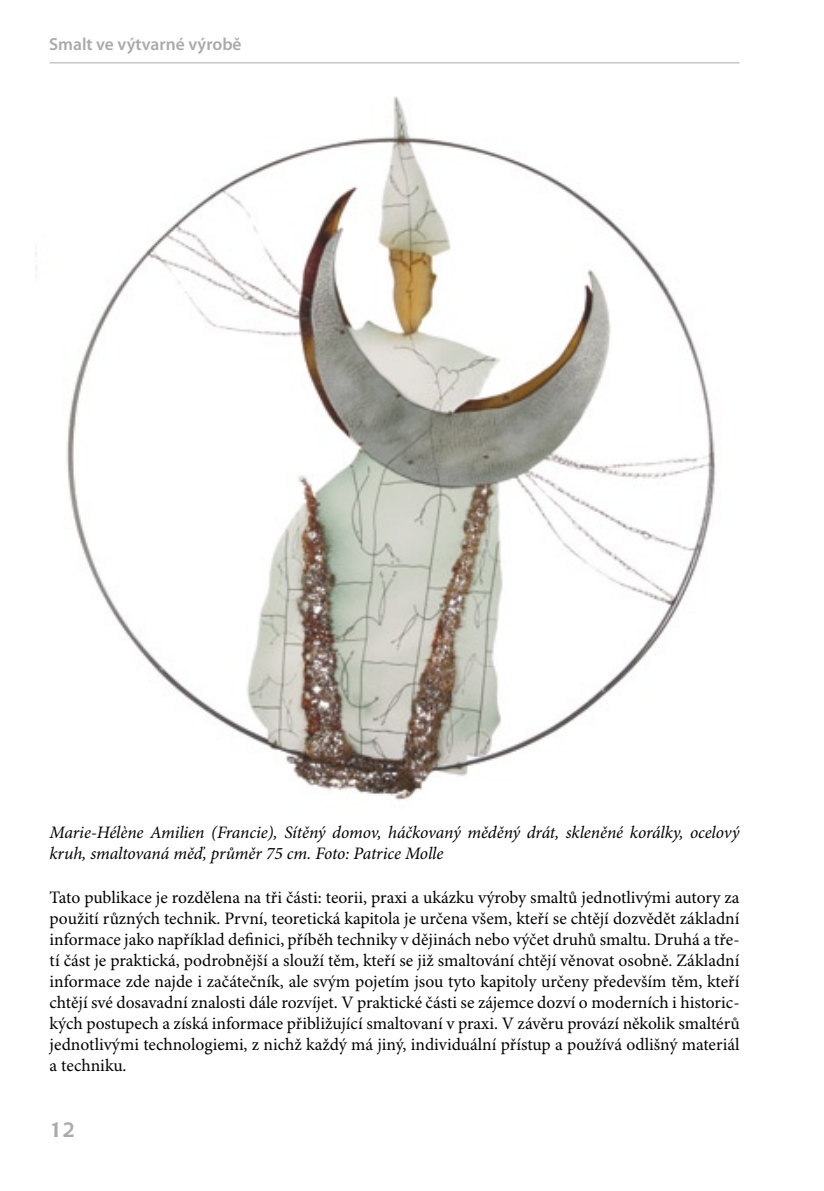
<style>
.page{position:relative;width:824px;height:1191px;background:#fff}
.page>*{position:absolute;margin:0;border:0;box-sizing:border-box;transform-origin:0 0}
.t1{font:700 21px "Chianti BT";color:#aaa}
.t2{font:17.5px/21px "Minion Pro";color:#000;text-align:justify}
.t3{font:italic 17.5px/21px "Minion Pro";letter-spacing:-.005em;color:#000}
.t4{font:600 17.5px "Myriad Pro";color:#aaa}
</style>
<div class="page">
<hr style="left:50px;top:62px;width:689px;height:1px;background:#aaa">
<img style="left:36px;top:96px;width:680px;height:704px">
<p class="t4" style="left:49px;top:34px;width:194px">Smalt ve výtvarné výrobě</p>
<p class="t3" style="left:50px;top:822px;width:691px">Marie-Hélène Amilien (Francie), Sítěný domov, háčkovaný měděný drát, skleněné korálky, ocelový kruh, smaltovaná měď, průměr 75 cm. Foto: Patrice Molle</p>
<p class="t2" style="left:50px;top:888px;width:691px">Tato publikace je rozdělena na tři části: teorii, praxi a ukázku výroby smaltů jednotlivými autory za použití různých technik. První, teoretická kapitola je určena všem, kteří se chtějí dozvědět základní informace jako například definici, příběh techniky v dějinách nebo výčet druhů smaltu. Druhá a tře&shy;tí část je praktická, podrobnější a slouží těm, kteří se již smaltování chtějí věnovat osobně. Základní informace zde najde i začátečník, ale svým pojetím jsou tyto kapitoly určeny především těm, kteří chtějí své dosavadní znalosti dále rozvíjet. V praktické části se zájemce dozví o moderních i historic&shy;kých postupech a získá informace přibližující smaltovaní v praxi. V závěru provází několik smaltérů jednotlivými technologiemi, z nichž každý má jiný, individuální přístup a používá odlišný materiál a techniku.</p>
<p class="t1" style="left:50px;top:1114px;width:27px">12</p>
</div>
